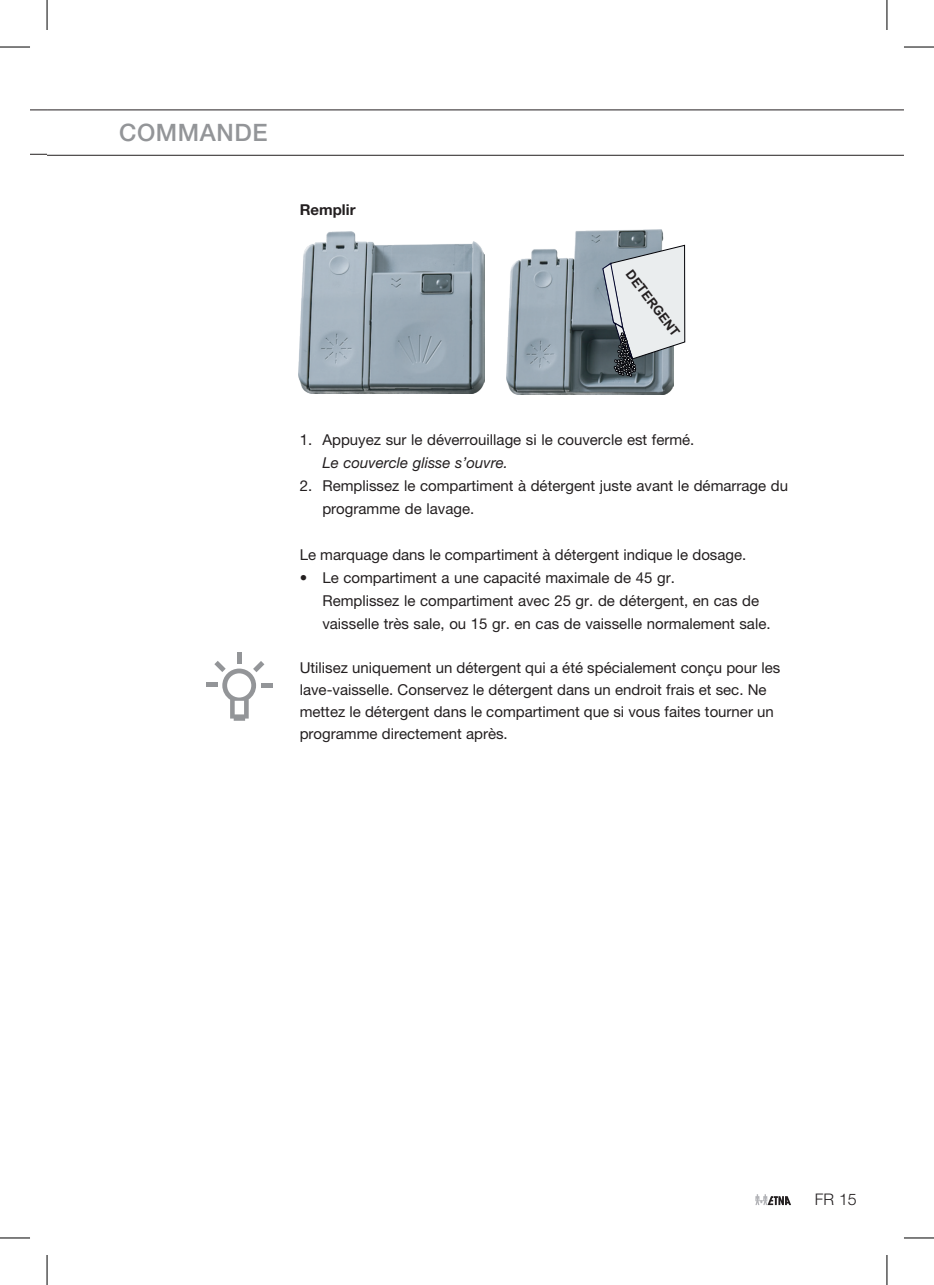
<style>
.page{position:relative;width:934px;height:1285px;background:#fff}
.page>*{position:absolute;margin:0;border:0;box-sizing:border-box;transform-origin:0 0}
.Hoofdkop{font:500 24px "Helvetica Neue";letter-spacing:.025em;color:#939598}
.t1{font:300 16px "Helvetica Neue";color:#231f20}
.Platte_tekst{font:15px/23px "Helvetica Neue";color:#231f20}
.Tussenkopje{font:700 15px "Helvetica Neue";color:#231f20}
.t2{font:700 12.8px "Arial";color:#231f20}
.s1{font-style:italic}
</style>
<div class="page">
<svg style="left:30px;top:109px;width:17px;height:1px"></svg>
<svg style="left:30px;top:154px;width:17px;height:1px"></svg>
<hr style="left:47px;top:109px;width:856px;height:1px;background:#231f20">
<hr style="left:47px;top:155px;width:856px;height:1px;background:#231f20">
<svg style="left:755px;top:1194px;width:35px;height:11px"></svg>
<div style="left:237px;top:652px;width:5px;height:11px;background:#939598"></div>
<div style="left:206px;top:682px;width:11px;height:5px;background:#939598"></div>
<div style="left:261px;top:683px;width:11px;height:5px;background:#939598"></div>
<svg style="left:214px;top:661px;width:50px;height:60px"></svg>
<img style="left:506px;top:229px;width:167px;height:166px">
<svg style="left:602px;top:244px;width:83px;height:133px;background:#b7bdc1"></svg>
<img style="left:298px;top:231px;width:186px;height:162px">
<hr style="left:0;top:47px;width:30px;height:1px;background:#000">
<hr style="left:903px;top:47px;width:30px;height:1px;background:#000">
<hr style="left:0;top:1237px;width:30px;height:1px;background:#000">
<hr style="left:903px;top:1237px;width:30px;height:1px;background:#000">
<hr style="left:47px;top:0;width:1px;height:30px;background:#000">
<hr style="left:47px;top:1255px;width:1px;height:30px;background:#000">
<hr style="left:886px;top:0;width:1px;height:30px;background:#000">
<hr style="left:886px;top:1255px;width:1px;height:30px;background:#000">
<p class="Hoofdkop" style="left:119px;top:119px;width:150px">COMMANDE</p>
<p class="Tussenkopje" style="left:299px;top:200px;width:57px">Remplir</p>
<p class="t2" style="left:635px;top:266px;width:81px;rotate:53deg">DETERGENT</p>
<p class="Platte_tekst" style="left:322px;top:428px;width:373px;text-indent:-23px">1. Appuyez sur le déverrouillage si le couvercle est fermé.<br><span class="s1">Le couvercle glisse s’ouvre.</span></p>
<p class="Platte_tekst" style="left:322px;top:474px;width:467px;text-indent:-23px">2. Remplissez le compartiment à détergent juste avant le démarrage du programme de lavage.</p>
<p class="Platte_tekst" style="left:299px;top:543px;width:448px">Le marquage dans le compartiment à détergent indique le dosage.</p>
<p class="Platte_tekst" style="left:322px;top:566px;width:449px;text-indent:-23px">• Le compartiment a une capacité maximale de 45 gr.<br>Remplissez le compartiment avec 25 gr. de détergent, en cas de vaisselle très sale, ou 15 gr. en cas de vaisselle normalement sale.</p>
<p class="Platte_tekst" style="left:299px;top:656px;width:482px;line-height:22px">Utilisez uniquement un détergent qui a été spécialement conçu pour les lave-vaisselle. Conservez le détergent dans un endroit frais et sec. Ne mettez le détergent dans le compartiment que si vous faites tourner un programme directement après.</p>
<p class="t1" style="left:814px;top:1189px;width:43px">FR 15</p>
</div>
